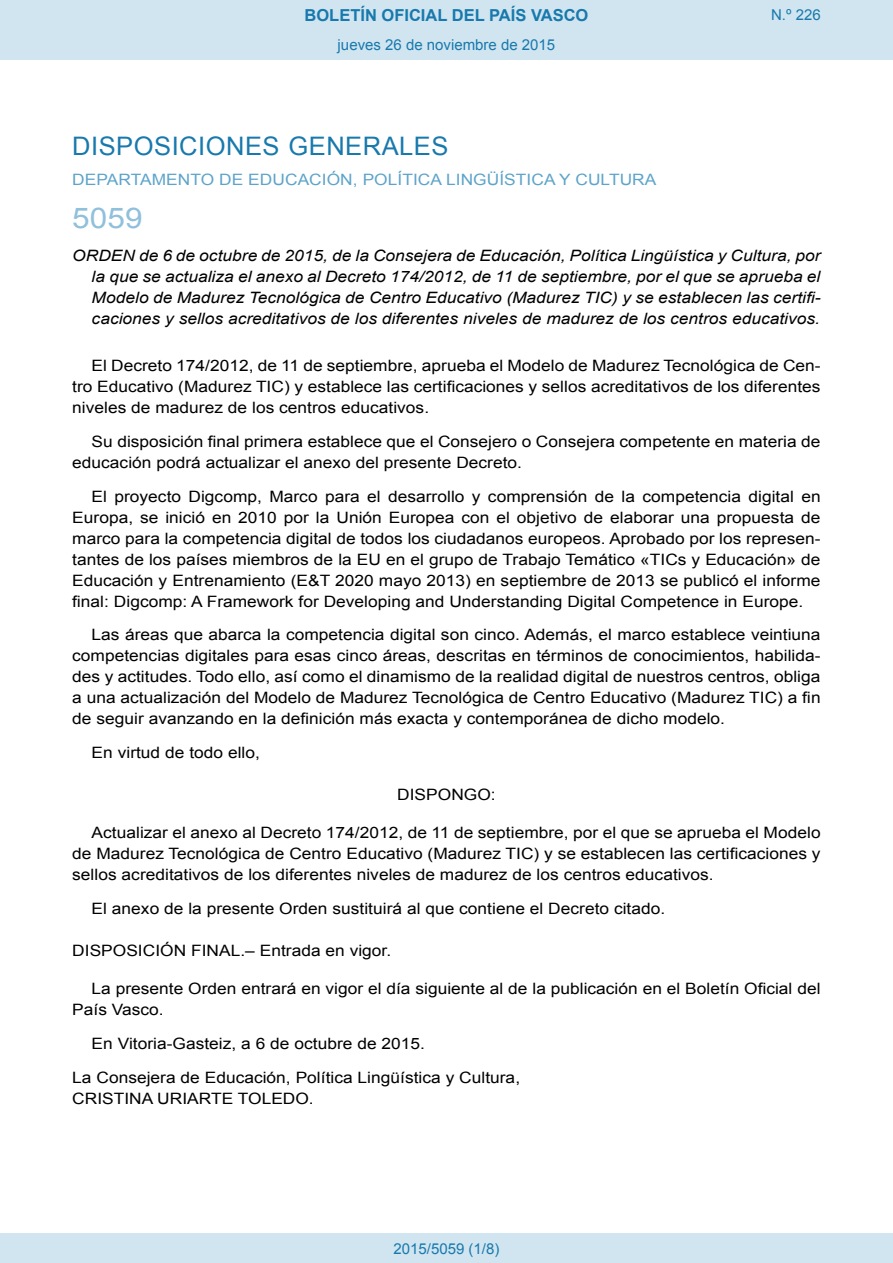
<style>
.page{position:relative;width:893px;height:1263px;background:#fff}
.page>*{position:absolute;margin:0;border:0;box-sizing:border-box;transform-origin:0 0}
.BOPVOrden{font:28.5px "Arial";color:#90c0db;scale:1.11 1}
.BOPVSeccion{font:25.5px "Arial";letter-spacing:.02em;color:#1879ad}
.t1{font:700 16.5px "Arial";color:#1879ad}
.BOPVDetalle{font:15.6px/21px "Arial";color:#000;text-align:justify;scale:1.11 1}
.BOPVTitulo{font:italic 15.6px/21px "Arial";color:#000;text-align:justify;scale:1.11 1}
.BOPVOrganismo{font:15.6px "Arial";letter-spacing:.005em;color:#5ea4ca;scale:1.11 1}
.BOPVFirmaPuesto{font:15.6px "Arial";color:#000;scale:1.11 1}
.BOPVFirmaLugFec{font:15.6px "Arial";color:#000;scale:1.11 1}
.BOPVDisposicionTitul{font:15.6px "Arial";color:#000;scale:1.11 1}
.BOPVFirmaNombre{font:15.6px "Arial";color:#000;scale:1.11 1}
.BOPVClave{font:15.6px "Arial";color:#000;scale:1.11 1}
.Paginacion_Centro{font:15px "Arial";color:#1879ad}
</style>
<div class="page">
<div style="left:0;top:0;width:893px;height:60px;background:#d0e5f0"></div>
<div style="left:0;top:1233px;width:893px;height:30px;background:#d0e5f0"></div>
<p class="t1" style="left:305px;top:4px;width:285px">BOLETÍN OFICIAL DEL PAÍS VASCO</p>
<p class="Paginacion_Centro" style="left:338px;top:35px;width:219px">jueves 26 de noviembre de 2015</p>
<p class="Paginacion_Centro" style="left:771px;top:5px;width:51px">N.º 226</p>
<p class="BOPVSeccion" style="left:72px;top:129px;width:378px">DISPOSICIONES GENERALES</p>
<p class="BOPVOrganismo" style="left:72px;top:169px;width:528px">DEPARTAMENTO DE EDUCACIÓN, POLÍTICA LINGÜÍSTICA Y CULTURA</p>
<p class="BOPVOrden" style="left:72px;top:199px;width:65px">5059</p>
<p class="BOPVTitulo" style="left:92px;top:246px;width:658px;text-indent:-19px">ORDEN de 6 de octubre de 2015, de la Consejera de Educación, Política Lingüística y Cultura, por la que se actualiza el anexo al Decreto 174/2012, de 11 de septiembre, por el que se aprueba el Modelo de Madurez Tecnológica de Centro Educativo (Madurez TIC) y se establecen las certifi&shy;caciones y sellos acreditativos de los diferentes niveles de madurez de los centros educativos.</p>
<p class="BOPVDetalle" style="left:72px;top:355px;width:676px;text-indent:19px">El Decreto 174/2012, de 11 de septiembre, aprueba el Modelo de Madurez Tecnológica de Cen&shy;tro Educativo (Madurez TIC) y establece las certificaciones y sellos acreditativos de los diferentes niveles de madurez de los centros educativos.</p>
<p class="BOPVDetalle" style="left:72px;top:431px;width:676px;text-indent:19px">Su disposición final primera establece que el Consejero o Consejera competente en materia de educación podrá actualizar el anexo del presente Decreto.</p>
<p class="BOPVDetalle" style="left:72px;top:486px;width:676px;text-indent:19px">El proyecto Digcomp, Marco para el desarrollo y comprensión de la competencia digital en Europa, se inició en 2010 por la Unión Europea con el objetivo de elaborar una propuesta de marco para la competencia digital de todos los ciudadanos europeos. Aprobado por los represen&shy;tantes de los países miembros de la EU en el grupo de Trabajo Temático «TICs y Educación» de Educación y Entrenamiento (E&amp;T 2020 mayo 2013) en septiembre de 2013 se publicó el informe final: Digcomp: A Framework for Developing and Understanding Digital Competence in Europe.</p>
<p class="BOPVDetalle" style="left:72px;top:624px;width:676px;text-indent:19px">Las áreas que abarca la competencia digital son cinco. Además, el marco establece veintiuna competencias digitales para esas cinco áreas, descritas en términos de conocimientos, habilida&shy;des y actitudes. Todo ello, así como el dinamismo de la realidad digital de nuestros centros, obliga a una actualización del Modelo de Madurez Tecnológica de Centro Educativo (Madurez TIC) a fin de seguir avanzando en la definición más exacta y contemporánea de dicho modelo.</p>
<p class="BOPVDetalle" style="left:92px;top:742px;width:153px">En virtud de todo ello,</p>
<p class="BOPVClave" style="left:397px;top:785px;width:90px">DISPONGO:</p>
<p class="BOPVDetalle" style="left:72px;top:822px;width:676px;text-indent:19px">Actualizar el anexo al Decreto 174/2012, de 11 de septiembre, por el que se aprueba el Modelo de Madurez Tecnológica de Centro Educativo (Madurez TIC) y se establecen las certificaciones y sellos acreditativos de los diferentes niveles de madurez de los centros educativos.</p>
<p class="BOPVDetalle" style="left:92px;top:898px;width:518px">El anexo de la presente Orden sustituirá al que contiene el Decreto citado.</p>
<p class="BOPVDisposicionTitul" style="left:72px;top:941px;width:289px">DISPOSICIÓN FINAL.– Entrada en vigor.</p>
<p class="BOPVDetalle" style="left:72px;top:978px;width:676px;text-indent:19px">La presente Orden entrará en vigor el día siguiente al de la publicación en el Boletín Oficial del<br>País Vasco.</p>
<p class="BOPVFirmaLugFec" style="left:92px;top:1033px;width:302px">En Vitoria-Gasteiz, a 6 de octubre de 2015.</p>
<p class="BOPVFirmaPuesto" style="left:72px;top:1067px;width:405px">La Consejera de Educación, Política Lingüística y Cultura,</p>
<p class="BOPVFirmaNombre" style="left:72px;top:1088px;width:219px">CRISTINA URIARTE TOLEDO.</p>
<p class="Paginacion_Centro" style="left:393px;top:1238px;width:107px">2015/5059 (1/8)</p>
</div>
